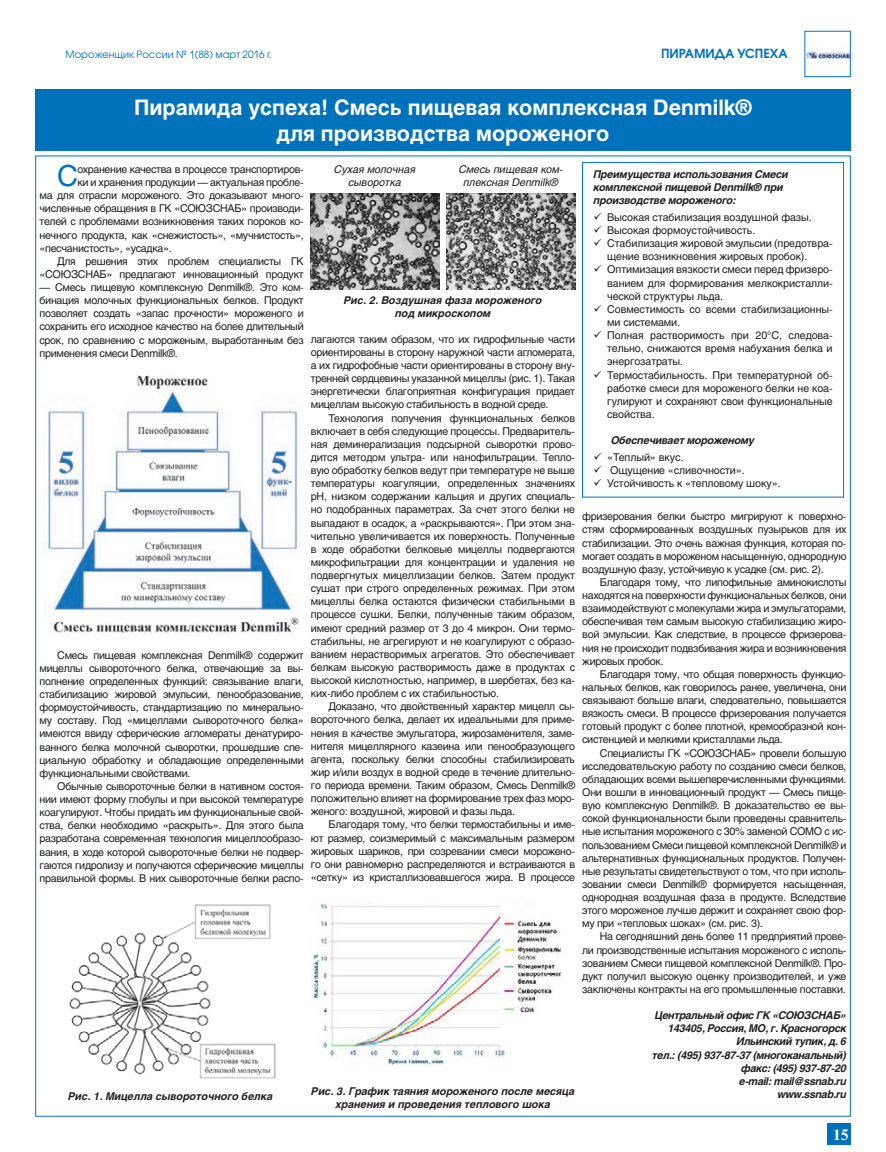
<style>
.page{position:relative;width:886px;height:1152px;background:#fff}
.page>*{position:absolute;margin:0;border:0;box-sizing:border-box;transform-origin:0 0}
.t1{font:28.75px "Helios C";color:#0072bc}
.t2{font:700 21.25px/25.5px "Helios C";color:#fff;text-align:center}
.t3{font:700 15px "Newton C";color:#fff}
.t4{font:700 12.5px "Avant Garde Gothic C";color:#0072bc}
.t5{font:10.62px/13.1px "Helios C";letter-spacing:-.03em;color:#231f20;text-align:justify}
.t6{font:italic 700 10.62px/13.1px "Helios C";letter-spacing:-.02em;color:#231f20;text-align:right}
.t7{font:10.62px/13.1px "Helios C";letter-spacing:-.01em;color:#231f20}
.t8{font:italic 700 10.62px/13.1px "Helios C";color:#231f20;text-align:center}
.t9{font:italic 10.62px/13.1px "Helios C";color:#231f20;text-align:center}
.t10{font:10px "Avant Garde Gothic C";color:#0072bc}
</style>
<div class="page">
<div style="left:827px;top:1123px;width:23px;height:21px;background:#0072bc"></div>
<div style="left:35px;top:89px;width:815px;height:61px;background:#0072bc"></div>
<div style="left:582px;top:162px;width:262px;height:335px;border:1px solid #0072bc"></div>
<img style="left:806px;top:47px;width:42px;height:13px">
<img style="left:311px;top:193px;width:128px;height:96px">
<img style="left:447px;top:194px;width:128px;height:96px">
<img style="left:43px;top:375px;width:257px;height:260px">
<img style="left:69px;top:904px;width:207px;height:175px">
<img style="left:311px;top:903px;width:250px;height:162px">
<p class="t10" style="left:66px;top:48px;width:208px">Мороженщик России № 1(88) март 2016 г.</p>
<p class="t4" style="left:661px;top:46px;width:128px">ПИРАМИДА УСПЕХА</p>
<h2 class="t2" style="left:134px;top:95px;width:619px">Пирамида успеха! Смесь пищевая комплексная Denmilk® для производства мороженого</h2>
<h1 class="t1" style="left:57px;top:159px;width:22px">С</h1>
<p class="t5" style="left:77px;top:162px;width:228px">охранение качества в процессе транспортиров-</p>
<p class="t9" style="left:334px;top:163px;width:83px">Сухая молочная сыворотка</p>
<p class="t9" style="left:459px;top:163px;width:106px">Смесь пищевая ком&shy;плексная Denmilk®</p>
<p class="t6" style="left:593px;top:168px;width:197px;text-align:left">Преимущества использования Смеси комплексной пищевой Denmilk® при производстве мороженого:</p>
<p class="t7" style="left:593px;top:210px;width:220px">✓ Высокая стабилизация воздушной фазы.</p>
<p class="t7" style="left:593px;top:224px;width:163px">✓ Высокая формоустойчивость.</p>
<p class="t7" style="left:607px;top:237px;width:227px;text-indent:-14px">✓ Стабилизация жировой эмульсии (предотвра&shy;щение возникновения жировых пробок).</p>
<p class="t5" style="left:607px;top:263px;width:227px;text-indent:-14px">✓ Оптимизация вязкости смеси перед фризеро&shy;ванием для формирования мелкокристалли&shy;ческой структуры льда.</p>
<p class="t7" style="left:607px;top:302px;width:227px;text-indent:-14px">✓ Совместимость со всеми стабилизационны&shy;ми системами.</p>
<p class="t5" style="left:607px;top:329px;width:227px;text-indent:-14px">✓ Полная растворимость при 20°С, следова&shy;тельно, снижаются время набухания белка и энергозатраты.</p>
<p class="t5" style="left:607px;top:368px;width:227px;text-indent:-14px">✓ Термостабильность. При температурной об&shy;работке смеси для мороженого белки не коа&shy;гулируют и сохраняют свои функциональные свойства.</p>
<p class="t6" style="left:611px;top:434px;width:145px">Обеспечивает мороженому</p>
<p class="t7" style="left:593px;top:450px;width:92px">✓ «Теплый» вкус.</p>
<p class="t7" style="left:593px;top:463px;width:153px">✓ Ощущение «сливочности».</p>
<p class="t7" style="left:593px;top:476px;width:189px">✓ Устойчивость к «тепловому шоку».</p>
<p class="t5" style="left:77px;top:176px;width:228px">ки и хранения продукции — актуальная пробле-</p>
<p class="t5" style="left:40px;top:189px;width:266px">ма для отрасли мороженого. Это доказывают много-</p>
<p class="t5" style="left:40px;top:202px;width:266px">численные обращения в ГК «СОЮЗСНАБ» производи-</p>
<p class="t5" style="left:40px;top:215px;width:266px">телей с проблемами возникновения таких пороков ко-</p>
<p class="t5" style="left:40px;top:228px;width:266px">нечного продукта, как «снежистость», «мучнистость»,</p>
<p class="t5" style="left:40px;top:241px;width:134px">«песчанистость», «усадка».</p>
<p class="t5" style="left:57px;top:254px;width:248px">Для решения этих проблем специалисты ГК</p>
<p class="t5" style="left:40px;top:267px;width:266px">«СОЮЗСНАБ» предлагают инновационный продукт</p>
<p class="t5" style="left:40px;top:281px;width:266px">— Смесь пищевую комплексную Denmilk®. Это ком&shy;бинация молочных функциональных белков. Продукт позволяет создать «запас прочности» мороженого и сохранить его исходное качество на более длительный срок, по сравнению с мороженым, выработанным без применения смеси Denmilk®.</p>
<p class="t8" style="left:344px;top:294px;width:200px">Рис. 2. Воздушная фаза мороженого под микроскопом</p>
<p class="t5" style="left:311px;top:332px;width:266px">лагаются таким образом, что их гидрофильные части ориентированы в сторону наружной части агломерата, а их гидрофобные части ориентированы в сторону вну&shy;тренней сердцевины указанной мицеллы (рис. 1). Такая энергетически благоприятная конфигурация придает мицеллам высокую стабильность в водной среде.</p>
<p class="t5" style="left:311px;top:411px;width:266px;text-indent:18px">Технология получения функциональных белков включает в себя следующие процессы. Предваритель&shy;ная деминерализация подсырной сыворотки прово&shy;дится методом ультра- или нанофильтрации. Тепло&shy;вую обработку белков ведут при температуре не выше температуры коагуляции, определенных значениях pH, низком содержании кальция и других специаль&shy;но подобранных параметрах. За счет этого белки не выпадают в осадок, а «раскрываются». При этом зна&shy;чительно увеличивается их поверхность. Полученные в ходе обработки белковые мицеллы подвергаются микрофильтрации для концентрации и удаления не подвергнутых мицеллизации белков. Затем продукт сушат при строго определенных режимах. При этом мицеллы белка остаются физически стабильными в процессе сушки. Белки, полученные таким образом, имеют средний размер от 3 до 4 микрон. Они термо&shy;стабильны, не агрегируют и не коагулируют с образо&shy;ванием нерастворимых агрегатов. Это обеспечивает белкам высокую растворимость даже в продуктах с высокой кислотностью, например, в шербетах, без ка&shy;ких-либо проблем с их стабильностью.</p>
<p class="t5" style="left:311px;top:700px;width:266px;text-indent:18px">Доказано, что двойственный характер мицелл сы&shy;вороточного белка, делает их идеальными для приме&shy;нения в качестве эмульгатора, жирозаменителя, заме&shy;нителя мицеллярного казеина или пенообразующего агента, поскольку белки способны стабилизировать жир и/или воздух в водной среде в течение длительно&shy;го периода времени. Таким образом, Смесь Denmilk® положительно влияет на формирование трех фаз моро&shy;женого: воздушной, жировой и фазы льда.</p>
<p class="t5" style="left:311px;top:818px;width:266px;text-indent:18px">Благодаря тому, что белки термостабильны и име&shy;ют размер, соизмеримый с максимальным размером жировых шариков, при созревании смеси морожено&shy;го они равномерно распределяются и встраиваются в «сетку» из кристаллизовавшегося жира. В процессе</p>
<p class="t5" style="left:582px;top:510px;width:266px">фризерования белки быстро мигрируют к поверхно&shy;стям сформированных воздушных пузырьков для их стабилизации. Это очень важная функция, которая по&shy;могает создать в мороженом насыщенную, однородную воздушную фазу, устойчивую к усадке (см. рис. 2).</p>
<p class="t5" style="left:582px;top:575px;width:266px;text-indent:18px">Благодаря тому, что липофильные аминокислоты находятся на поверхности функциональных белков, они взаимодействуют с молекулами жира и эмульгаторами, обеспечивая тем самым высокую стабилизацию жиро&shy;вой эмульсии. Как следствие, в процессе фризерова&shy;ния не происходит подвзбивания жира и возникновения жировых пробок.</p>
<p class="t5" style="left:582px;top:667px;width:266px;text-indent:18px">Благодаря тому, что общая поверхность функцио&shy;нальных белков, как говорилось ранее, увеличена, они связывают больше влаги, следовательно, повышается вязкость смеси. В процессе фризерования получается готовый продукт с более плотной, кремообразной кон&shy;систенцией и мелкими кристаллами льда.</p>
<p class="t5" style="left:582px;top:746px;width:266px;text-indent:18px">Специалисты ГК «СОЮЗСНАБ» провели большую исследовательскую работу по созданию смеси белков, обладающих всеми вышеперечисленными функциями.<br>Они вошли в инновационный продукт — Смесь пище&shy;вую комплексную Denmilk®. В доказательство ее вы&shy;сокой функциональности были проведены сравнитель&shy;ные испытания мороженого с 30% заменой СОМО с ис&shy;пользованием Смеси пищевой комплексной Denmilk® и альтернативных функциональных продуктов. Получен&shy;ные результаты свидетельствуют о том, что при исполь&shy;зовании смеси Denmilk® формируется насыщенная, однородная воздушная фаза в продукте. Вследствие этого мороженое лучше держит и сохраняет свою фор&shy;му при «тепловых шоках» (см. рис. 3).</p>
<p class="t5" style="left:582px;top:930px;width:266px;text-indent:18px">На сегодняшний день более 11 предприятий прове&shy;ли производственные испытания мороженого с исполь&shy;зованием Смеси пищевой комплексной Denmilk®. Про&shy;дукт получил высокую оценку производителей, и уже заключены контракты на его промышленные поставки.</p>
<p class="t6" style="left:652px;top:1008px;width:196px">Центральный офис ГК «СОЮЗСНАБ»<br>143405, Россия, МО, г. Красногорск<br>Ильинский тупик, д. 6<br>тел.: (495) 937-87-37 (многоканальный) факс: (495) 937-87-20<br>e-mail: mail@ssnab.ru<br>www.ssnab.ru</p>
<p class="t5" style="left:40px;top:648px;width:266px;text-indent:18px">Смесь пищевая комплексная Denmilk® содержит мицеллы сывороточного белка, отвечающие за вы&shy;полнение определенных функций: связывание влаги, стабилизацию жировой эмульсии, пенообразование, формоустойчивость, стандартизацию по минерально&shy;му составу. Под «мицеллами сывороточного белка» имеются ввиду сферические агломераты денатуриро&shy;ванного белка молочной сыворотки, прошедшие спе&shy;циальную обработку и обладающие определенными функциональными свойствами.</p>
<p class="t5" style="left:40px;top:779px;width:266px;text-indent:18px">Обычные сывороточные белки в нативном состоя&shy;нии имеют форму глобулы и при высокой температуре коагулируют. Чтобы придать им функциональные свой&shy;ства, белки необходимо «раскрыть». Для этого была разработана современная технология мицеллообразо&shy;вания, в ходе которой сывороточные белки не подвер&shy;гаются гидролизу и получаются сферические мицеллы правильной формы. В них сывороточные белки распо-</p>
<p class="t8" style="left:68px;top:1089px;width:206px">Рис. 1. Мицелла сывороточного белка</p>
<p class="t8" style="left:311px;top:1084px;width:265px">Рис. 3. График таяния мороженого после месяца хранения и проведения теплового шока</p>
<h3 class="t3" style="left:833px;top:1126px;width:17px">15</h3>
</div>
